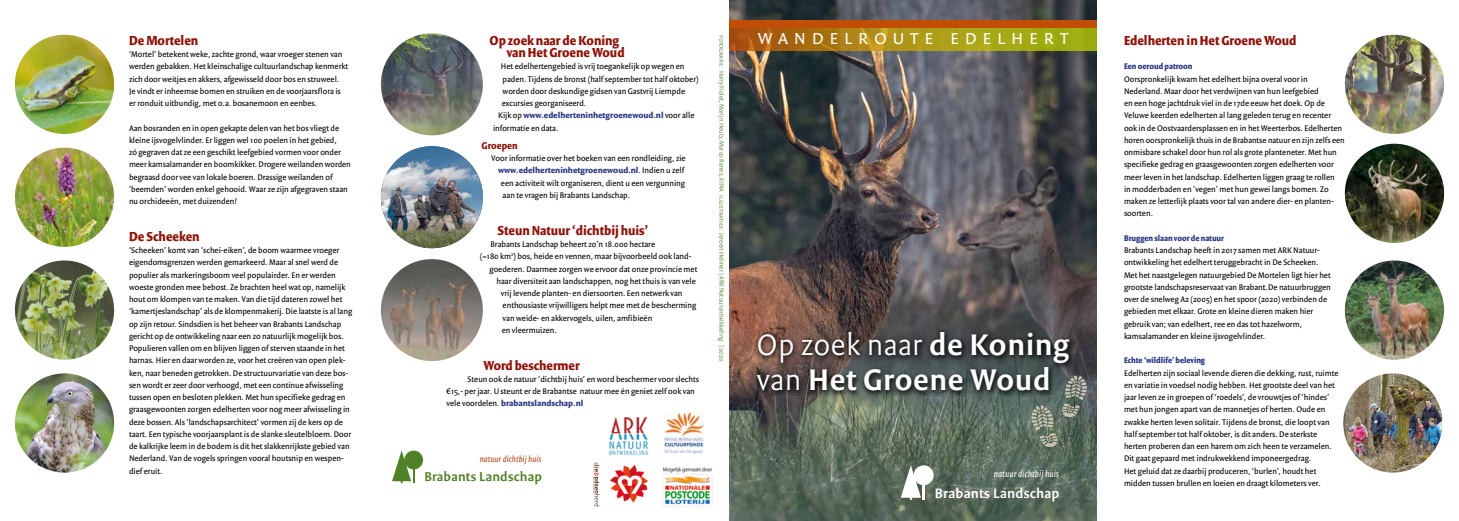
<style>
.page{position:relative;width:1459px;height:521px;background:#fff}
.page>*{position:absolute;margin:0;border:0;box-sizing:border-box;transform-origin:0 0}
.t1{font:600 32.11px/35.7px "Versa Sans";letter-spacing:.02em;color:#fff}
.t2{font:300 22.4px "Versa Sans";letter-spacing:.24em;color:#fff}
.t3{font:600 14.61px "Versa Sans";letter-spacing:.02em;color:#fff}
.t4{font:700 14px/12.2px "Versa Sans Con";color:#8e140b}
.t5{font:600 13.83px "Versa Sans";letter-spacing:.02em;color:#518127}
.t6{font:700 13.83px "Versa Sans Con";color:#8e140b}
.t7{font:700 10.5px "Versa Sans Con";color:#8e140b}
.t8{font:italic 9.89px "Versa Sans";letter-spacing:.015em;color:#fff}
.t9{font:italic 9.36px "Versa Sans";letter-spacing:.015em;color:#b3471b}
.t10{font:8.75px/12.2px "Versa Sans";color:#000}
.t11{font:700 8.75px "Versa Sans";color:#283583}
.t12{font:700 8.75px "Versa Sans Con";color:#283583}
.t13{font:300 7px "Versa Sans";color:#50842c}
.s1{font-weight:400;color:#000}
.s2{font-weight:700;color:#283583}
.s3{font-weight:300}
</style>
<div class="page">
<img style="left:381px;top:146px;width:102px;height:102px;border-radius:51px">
<img style="left:15px;top:35px;width:99px;height:99px;border-radius:50px">
<img style="left:15px;top:148px;width:99px;height:99px;border-radius:50px">
<img style="left:15px;top:260px;width:99px;height:100px;border-radius:50px">
<img style="left:15px;top:373px;width:99px;height:100px;border-radius:50px">
<img style="left:381px;top:33px;width:102px;height:102px;border-radius:51px">
<img style="left:381px;top:259px;width:102px;height:102px;border-radius:51px">
<img style="left:1344px;top:35px;width:100px;height:99px;border-radius:50px">
<img style="left:1344px;top:260px;width:100px;height:100px;border-radius:50px">
<img style="left:1343px;top:373px;width:99px;height:100px;border-radius:50px">
<img style="left:1344px;top:144px;width:100px;height:99px;border-radius:50px">
<img style="left:729px;top:0;width:367px;height:521px">
<svg style="left:729px;top:27px;width:367px;height:24px;background:#aa8b13"></svg>
<div style="left:753px;top:329px;width:322px;height:70px;background:#000;opacity:.75"></div>
<div style="left:753px;top:328px;width:322px;height:69px;background:#000;opacity:.55"></div>
<div style="left:913px;top:465px;width:20px;height:20px;background:#fff;border-radius:50%"></div>
<svg style="left:900px;top:465px;width:24px;height:35px"></svg>
<div style="left:729px;top:20px;width:367px;height:7px;background:#c14d06"></div>
<svg style="left:1031px;top:376px;width:55px;height:71px;background:#657267"></svg>
<div style="left:404px;top:451px;width:19px;height:18px;background:#518127;border-radius:50%"></div>
<svg style="left:392px;top:450px;width:22px;height:33px"></svg>
<img style="left:608px;top:416px;width:41px;height:40px">
<img style="left:663px;top:412px;width:41px;height:41px">
<img style="left:662px;top:467px;width:50px;height:39px">
<img style="left:609px;top:464px;width:39px;height:39px">
<svg style="left:593px;top:462px;width:6px;height:44px"></svg>
<h3 class="t4" style="left:129px;top:34px;width:71px">De Mortelen</h3>
<p class="t10" style="left:129px;top:48px;width:220px">‘Mortel’ betekent weke, zachte grond, waar vroeger stenen van werden gebakken. Het kleinschalige cultuurlandschap kenmerkt zich door weitjes en akkers, afgewisseld door bos en struweel.<br>Je vindt er inheemse bomen en struiken en de voorjaarsflora is er ronduit uitbundig, met o.a. bosanemoon en eenbes.</p>
<p class="t10" style="left:129px;top:122px;width:223px">Aan bosranden en in open gekapte delen van het bos vliegt de kleine ijsvogelvlinder. Er liggen wel 100 poelen in het gebied,<br>zó gegraven dat ze een geschikt leefgebied vormen voor onder meer kamsalamander en boomkikker. Drogere weilanden worden begraasd door vee van lokale boeren. Drassige weilanden of ‘beemden’ worden enkel gehooid. Waar ze zijn afgegraven staan nu orchideeën, met duizenden!</p>
<h3 class="t4" style="left:129px;top:230px;width:72px">De Scheeken</h3>
<p class="t10" style="left:129px;top:244px;width:225px">‘Scheeken’ komt van ‘schei-eiken’, de boom waarmee vroeger eigendomsgrenzen werden gemarkeerd. Maar al snel werd de populier als markeringsboom veel populairder. En er werden woeste gronden mee bebost. Ze brachten heel wat op, namelijk hout om klompen van te maken. Van die tijd dateren zowel het ‘kamertjeslandschap’ als de klompenmakerij. Die laatste is al lang op zijn retour. Sindsdien is het beheer van Brabants Landschap gericht op de ontwikkeling naar een zo natuurlijk mogelijk bos.<br>Populieren vallen om en blijven liggen of sterven staande in het harnas. Hier en daar worden ze, voor het creëren van open plek&shy;ken, naar beneden getrokken. De structuurvariatie van deze bos&shy;sen wordt er zeer door verhoogd, met een continue afwisseling tussen open en besloten plekken. Met hun specifieke gedrag en graasgewoonten zorgen edelherten voor nog meer afwisseling in deze bossen. Als ‘landschapsarchitect’ vormen zij de kers op de taart. Een typische voorjaarsplant is de slanke sleutelbloem. Door de kalkrijke leem in de bodem is dit het slakkenrijkste gebied van Nederland. Van de vogels springen vooral houtsnip en wespen&shy;dief eruit.</p>
<h3 class="t4" style="left:506px;top:34px;width:119px;text-indent:-17px">Op zoek naar de Koning van Het Groene Woud</h3>
<p class="t10" style="left:501px;top:61px;width:185px">Het edelhertengebied is vrij toegankelijk op wegen en</p>
<p class="t10" style="left:502px;top:73px;width:197px">paden. Tijdens de bronst (half september tot half oktober)</p>
<p class="t10" style="left:502px;top:85px;width:184px">worden door deskundige gidsen van Gastvrij Liempde</p>
<p class="t10" style="left:502px;top:97px;width:86px">excursies georganiseerd.</p>
<p class="t11" style="left:498px;top:111px;width:198px"><span class="s1">Kijk op</span> www.edelherteninhetgroenewoud.nl <span class="s1">voor alle</span></p>
<p class="t10" style="left:493px;top:122px;width:67px">informatie en data.</p>
<p class="t7" style="left:481px;top:140px;width:37px">Groepen</p>
<p class="t10" style="left:491px;top:152px;width:196px">Voor informatie over het boeken van een rondleiding, zie</p>
<p class="t11" style="left:498px;top:166px;width:187px">www.edelherteninhetgroenewoud.nl<span class="s1">. Indien u zelf</span></p>
<p class="t10" style="left:501px;top:177px;width:186px">een activiteit wilt organiseren, dient u een vergunning</p>
<p class="t10" style="left:502px;top:189px;width:129px">aan te vragen bij Brabants Landschap.</p>
<h3 class="t4" style="left:497px;top:224px;width:152px">Steun Natuur ‘dichtbij huis’</h3>
<p class="t10" style="left:490px;top:238px;width:166px">Brabants Landschap beheert zo’n 18.000 hectare</p>
<p class="t10" style="left:480px;top:250px;width:213px">(=180 km<sup>2</sup>) bos, heide en vennen, maar bijvoorbeeld ook land-</p>
<p class="t10" style="left:489px;top:263px;width:209px">goederen. Daarmee zorgen we ervoor dat onze provincie met</p>
<p class="t10" style="left:496px;top:275px;width:201px">haar diversiteit aan landschappen, nog het thuis is van vele</p>
<p class="t10" style="left:501px;top:287px;width:183px">vrij levende planten- en diersoorten. Een netwerk van</p>
<p class="t10" style="left:502px;top:299px;width:195px">enthousiaste vrijwilligers helpt mee met de bescherming</p>
<p class="t10" style="left:502px;top:312px;width:151px">van weide- en akkervogels, uilen, amfibieën</p>
<p class="t10" style="left:502px;top:324px;width:57px">en vleermuizen.</p>
<h3 class="t6" style="left:483px;top:357px;width:98px">Word beschermer</h3>
<p class="t10" style="left:446px;top:373px;width:254px;text-indent:21px">Steun ook de natuur ‘dichtbij huis’ en word beschermer voor slechts €15,- per jaar. U steunt er de Brabantse natuur mee én geniet zelf ook van vele voordelen. <span class="s2">brabantslandschap.nl</span></p>
<p class="t9" style="left:480px;top:454px;width:63px">natuur dichtbij huis</p>
<h3 class="t5" style="left:424px;top:469px;width:119px">Brabants Landschap</h3>
<p class="t13" style="left:725px;top:35px;width:328px;rotate:90deg">fotografie: Harry Fiolet, Marijn Heuts, Marco Renes, KINA illustraties: Jeroen Helmer | ARK Natuurontwikkeling | 2020</p>
<h2 class="t2" style="left:757px;top:25px;width:313px">wandelroute edelhert</h2>
<h1 class="t1" style="left:756px;top:327px;width:314px"><span class="s3">Op zoek naar</span> de Koning <span class="s3">van</span> Het Groene Woud</h1>
<p class="t8" style="left:993px;top:469px;width:67px">natuur dichtbij huis</p>
<h3 class="t3" style="left:935px;top:485px;width:126px">Brabants Landschap</h3>
<h3 class="t4" style="left:1124px;top:34px;width:174px">Edelherten in Het Groene Woud</h3>
<p class="t12" style="left:1124px;top:62px;width:70px">Een oeroud patroon</p>
<p class="t10" style="left:1124px;top:73px;width:222px">Oorspronkelijk kwam het edelhert bijna overal voor in Nederland. Maar door het verdwijnen van hun leefgebied<br>en een hoge jachtdruk viel in de 17de eeuw het doek. Op de Veluwe keerden edelherten al lang geleden terug en recenter ook in de Oostvaardersplassen en in het Weerterbos. Edelherten horen oorspronkelijk thuis in de Brabantse natuur en zijn zelfs een onmisbare schakel door hun rol als grote planteneter. Met hun specifieke gedrag en graasgewoonten zorgen edelherten voor meer leven in het landschap. Edelherten liggen graag te rollen<br>in modderbaden en 'vegen' met hun gewei langs bomen. Zo maken ze letterlijk plaats voor tal van andere dier- en planten&shy;soorten.</p>
<p class="t12" style="left:1124px;top:233px;width:102px">Bruggen slaan voor de natuur</p>
<p class="t10" style="left:1124px;top:244px;width:208px">Brabants Landschap heeft in 2017 samen met ARK Natuur&shy;ontwikkeling het edelhert teruggebracht in De Scheeken.<br>Met het naastgelegen natuurgebied De Mortelen ligt hier het grootste landschapsreservaat van Brabant.De natuurbruggen over de snelweg A2 (2005) en het spoor (2020) verbinden de gebieden met elkaar. Grote en kleine dieren maken hier gebruik van; van edelhert, ree en das tot hazelworm, kamsalamander en kleine ijsvogelvlinder.</p>
<p class="t12" style="left:1124px;top:356px;width:83px">Echte ‘wildlife’ beleving</p>
<p class="t10" style="left:1124px;top:367px;width:216px">Edelherten zijn sociaal levende dieren die dekking, rust, ruimte en variatie in voedsel nodig hebben. Het grootste deel van het jaar leven ze in groepen of ‘roedels’, de vrouwtjes of ‘hindes’ met hun jongen apart van de mannetjes of herten. Oude en zwakke herten leven solitair. Tijdens de bronst, die loopt van half september tot half oktober, is dit anders. De sterkste herten proberen dan een harem om zich heen te verzamelen.<br>Dit gaat gepaard met indrukwekkend imponeergedrag.<br>Het geluid dat ze daarbij produceren, ‘burlen’, houdt het midden tussen brullen en loeien en draagt kilometers ver.</p>
</div>
